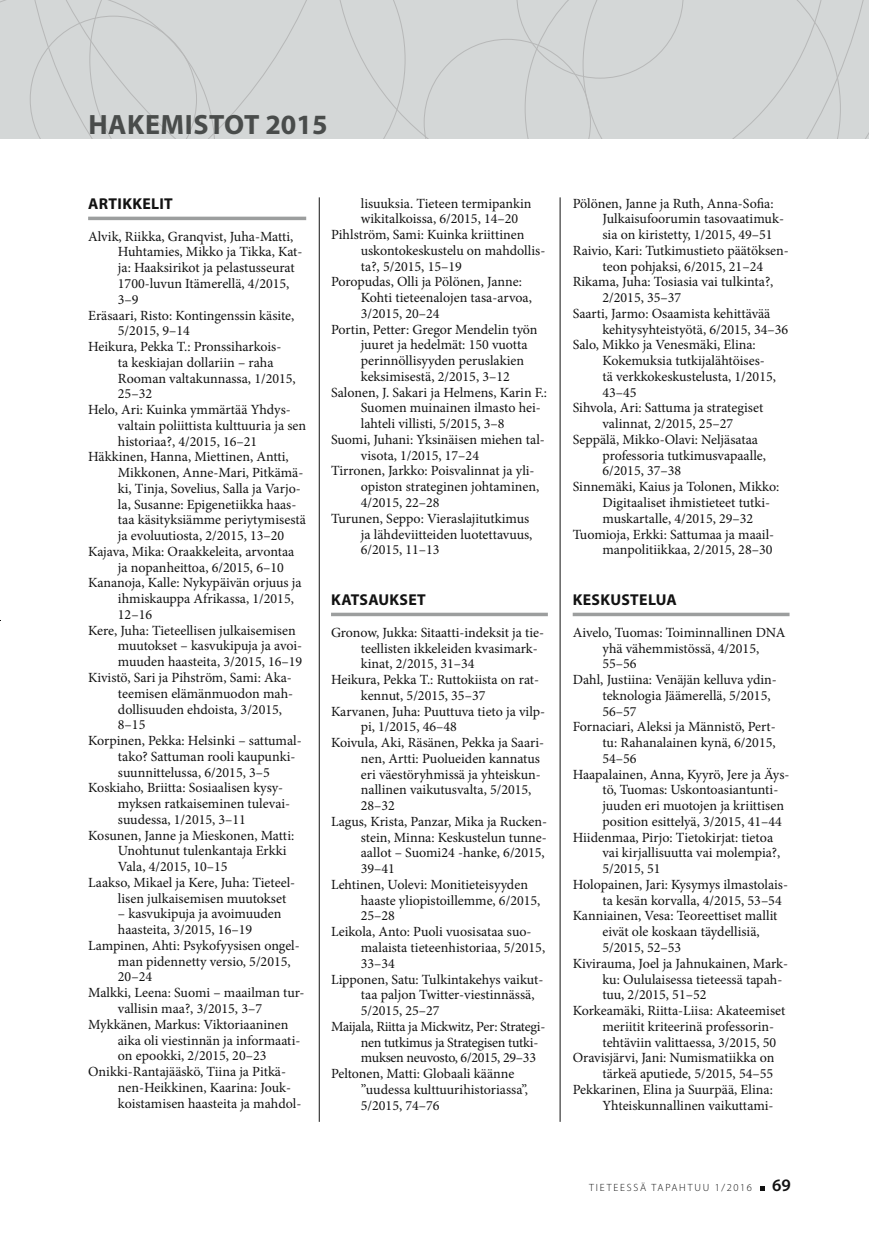
<style>
.page{position:relative;width:869px;height:1241px;background:#fff}
.page>*{position:absolute;margin:0;border:0;box-sizing:border-box;transform-origin:0 0}
.kolumniotsikko{font:700 28px "Myriad Pro";letter-spacing:.02em;color:#494c4b}
.tapahtumaotsikko{font:700 15.75px "Myriad Pro";letter-spacing:.02em;color:#121212}
.lähteet{font:14px/15.8px "Minion Pro";color:#121212}
.lähteet-2{font:14px/15.8px "Minion Pro";letter-spacing:-.02em;color:#121212}
.t1{font:300 10.5px "Myriad Pro";letter-spacing:.17em;color:#121212}
.s1{font-weight:600;font-size:17.5px}
</style>
<div class="page">
<svg style="left:760px;top:1186px;width:4px;height:4px"></svg>
<hr style="left:559px;top:197px;width:1px;height:924px;background:#121212">
<hr style="left:319px;top:197px;width:1px;height:924px;background:#121212">
<div style="left:405px;top:0;width:18px;height:139px;background:#d4d7d7"></div>
<div style="left:423px;top:0;width:445px;height:139px;background:#d4d7d7"></div>
<div style="left:0;top:0;width:89px;height:139px;background:#d4d7d7"></div>
<div style="left:89px;top:0;width:316px;height:139px;background:#d4d7d7"></div>
<svg style="left:88px;top:216px;width:218px;height:4px"></svg>
<svg style="left:331px;top:612px;width:216px;height:4px"></svg>
<svg style="left:572px;top:612px;width:217px;height:4px"></svg>
<p class="kolumniotsikko" style="left:88px;top:106px;width:240px">HAKEMISTOT 2015</p>
<p class="tapahtumaotsikko" style="left:88px;top:193px;width:86px">ARTIKKELIT</p>
<p class="lähteet" style="left:118px;top:228px;width:186px;text-indent:-30px">Alvik, Riikka, Granqvist, Juha-Matti,<br>Huhtamies, Mikko ja Tikka, Kat&shy;ja: Haaksirikot ja pelastusseurat<br>1700-luvun Itämerellä, 4/2015,<br>3–9</p>
<p class="lähteet" style="left:118px;top:307px;width:178px;text-indent:-30px">Eräsaari, Risto: Kontingenssin käsite,<br>5/2015, 9–14</p>
<p class="lähteet" style="left:118px;top:339px;width:179px;text-indent:-30px">Heikura, Pekka T.: Pronssiharkois-<br>ta keskiajan dollariin – raha<br>Rooman valtakunnassa, 1/2015,<br>25–32</p>
<p class="lähteet" style="left:118px;top:402px;width:190px;text-indent:-30px">Helo, Ari: Kuinka ymmärtää Yhdys&shy;valtain poliittista kulttuuria ja sen historiaa?, 4/2015, 16–21</p>
<p class="lähteet" style="left:118px;top:449px;width:189px;text-indent:-30px">Häkkinen, Hanna, Miettinen, Antti, Mikkonen, Anne-Mari, Pitkämä&shy;ki, Tinja, Sovelius, Salla ja Varjo&shy;la, Susanne: Epigenetiikka haas&shy;taa käsityksiämme periytymisestä ja evoluutiosta, 2/2015, 13–20</p>
<p class="lähteet" style="left:118px;top:543px;width:178px;text-indent:-30px">Kajava, Mika: Oraakkeleita, arvontaa ja nopanheittoa, 6/2015, 6–10</p>
<p class="lähteet" style="left:118px;top:575px;width:185px;text-indent:-30px">Kananoja, Kalle: Nykypäivän orjuus ja ihmiskauppa Afrikassa, 1/2015,<br>12–16</p>
<p class="lähteet" style="left:118px;top:622px;width:186px;text-indent:-30px">Kere, Juha: Tieteellisen julkaisemisen muutokset – kasvukipuja ja avoi&shy;muuden haasteita, 3/2015, 16–19</p>
<p class="lähteet" style="left:118px;top:669px;width:177px;text-indent:-30px">Kivistö, Sari ja Pihström, Sami: Aka&shy;teemisen elämänmuodon mah&shy;dollisuuden ehdoista, 3/2015,<br>8–15</p>
<p class="lähteet" style="left:118px;top:732px;width:185px;text-indent:-30px">Korpinen, Pekka: Helsinki – sattumal&shy;tako? Sattuman rooli kaupunki&shy;suunnittelussa, 6/2015, 3–5</p>
<p class="lähteet" style="left:118px;top:780px;width:174px;text-indent:-30px">Koskiaho, Briitta: Sosiaalisen kysy&shy;myksen ratkaiseminen tulevai&shy;suudessa, 1/2015, 3–11</p>
<p class="lähteet" style="left:118px;top:827px;width:178px;text-indent:-30px">Kosunen, Janne ja Mieskonen, Matti:<br>Unohtunut tulenkantaja Erkki<br>Vala, 4/2015, 10–15</p>
<p class="lähteet" style="left:118px;top:874px;width:179px;text-indent:-30px">Laakso, Mikael ja Kere, Juha: Tieteel&shy;lisen julkaisemisen muutokset</p>
<p class="lähteet" style="left:118px;top:906px;width:165px">– kasvukipuja ja avoimuuden haasteita, 3/2015, 16–19</p>
<p class="lähteet" style="left:118px;top:937px;width:183px;text-indent:-30px">Lampinen, Ahti: Psykofyysisen ongel&shy;man pidennetty versio, 5/2015,<br>20–24</p>
<p class="lähteet" style="left:118px;top:984px;width:188px;text-indent:-30px">Malkki, Leena: Suomi – maailman tur&shy;vallisin maa?, 3/2015, 3–7</p>
<p class="lähteet" style="left:118px;top:1016px;width:184px;text-indent:-30px">Mykkänen, Markus: Viktoriaaninen aika oli viestinnän ja informaati&shy;on epookki, 2/2015, 20–23</p>
<p class="lähteet" style="left:118px;top:1063px;width:185px;text-indent:-30px">Onikki-Rantajääskö, Tiina ja Pitkä&shy;nen-Heikkinen, Kaarina: Jouk&shy;koistamisen haasteita ja mahdol-</p>
<p class="lähteet" style="left:360px;top:195px;width:172px">lisuuksia. Tieteen termipankin wikitalkoissa, 6/2015, 14–20</p>
<p class="lähteet" style="left:360px;top:227px;width:186px;text-indent:-30px">Pihlström, Sami: Kuinka kriittinen uskontokeskustelu on mahdollis&shy;ta?, 5/2015, 15–19</p>
<p class="lähteet" style="left:360px;top:274px;width:172px;text-indent:-30px">Poropudas, Olli ja Pölönen, Janne:<br>Kohti tieteenalojen tasa-arvoa,<br>3/2015, 20–24</p>
<p class="lähteet" style="left:360px;top:321px;width:178px;text-indent:-30px">Portin, Petter: Gregor Mendelin työn juuret ja hedelmät: 150 vuotta perinnöllisyyden peruslakien keksimisestä, 2/2015, 3–12</p>
<p class="lähteet" style="left:360px;top:384px;width:188px;text-indent:-30px">Salonen, J. Sakari ja Helmens, Karin F.:<br>Suomen muinainen ilmasto hei&shy;lahteli villisti, 5/2015, 3–8</p>
<p class="lähteet" style="left:360px;top:431px;width:185px;text-indent:-30px">Suomi, Juhani: Yksinäisen miehen tal&shy;visota, 1/2015, 17–24</p>
<p class="lähteet" style="left:360px;top:463px;width:180px;text-indent:-30px">Tirronen, Jarkko: Poisvalinnat ja yli&shy;opiston strateginen johtaminen,<br>4/2015, 22–28</p>
<p class="lähteet" style="left:360px;top:510px;width:173px;text-indent:-30px">Turunen, Seppo: Vieraslajitutkimus ja lähdeviitteiden luotettavuus,<br>6/2015, 11–13</p>
<p class="tapahtumaotsikko" style="left:331px;top:589px;width:96px">KATSAUKSET</p>
<p class="lähteet" style="left:360px;top:624px;width:185px;text-indent:-30px">Gronow, Jukka: Sitaatti-indeksit ja tie&shy;teellisten ikkeleiden kvasimark&shy;kinat, 2/2015, 31–34</p>
<p class="lähteet" style="left:360px;top:671px;width:180px;text-indent:-30px">Heikura, Pekka T.: Ruttokiista on rat&shy;kennut, 5/2015, 35–37</p>
<p class="lähteet" style="left:360px;top:703px;width:186px;text-indent:-30px">Karvanen, Juha: Puuttuva tieto ja vilp&shy;pi, 1/2015, 46–48</p>
<p class="lähteet" style="left:360px;top:734px;width:185px;text-indent:-30px">Koivula, Aki, Räsänen, Pekka ja Saari&shy;nen, Artti: Puolueiden kannatus eri väestöryhmissä ja yhteiskun&shy;nallinen vaikutusvalta, 5/2015,<br>28–32</p>
<p class="lähteet" style="left:360px;top:813px;width:188px;text-indent:-30px">Lagus, Krista, Panzar, Mika ja Rucken&shy;stein, Minna: Keskustelun tunne&shy;aallot – Suomi24 -hanke, 6/2015,<br>39–41</p>
<p class="lähteet" style="left:360px;top:876px;width:181px;text-indent:-30px">Lehtinen, Uolevi: Monitieteisyyden haaste yliopistoillemme, 6/2015,<br>25–28</p>
<p class="lähteet" style="left:360px;top:923px;width:186px;text-indent:-30px">Leikola, Anto: Puoli vuosisataa suo&shy;malaista tieteenhistoriaa, 5/2015,<br>33–34</p>
<p class="lähteet" style="left:360px;top:971px;width:184px;text-indent:-30px">Lipponen, Satu: Tulkintakehys vaikut&shy;taa paljon Twitter-viestinnässä,<br>5/2015, 25–27</p>
<p class="lähteet-2" style="left:360px;top:1018px;width:186px;text-indent:-30px">Maijala, Riitta ja Mickwitz, Per: Strategi&shy;nen tutkimus ja Strategisen tutki&shy;muksen neuvosto, 6/2015, 29–33</p>
<p class="lähteet" style="left:360px;top:1065px;width:168px;text-indent:-30px">Peltonen, Matti: Globaali käänne ”uudessa kulttuurihistoriassa”,<br>5/2015, 74–76</p>
<p class="lähteet" style="left:602px;top:195px;width:183px;text-indent:-30px">Pölönen, Janne ja Ruth, Anna-Sofia:<br>Julkaisufoorumin tasovaatimuk&shy;sia on kiristetty, 1/2015, 49–51</p>
<p class="lähteet" style="left:572px;top:242px;width:217px;text-align:center">Raivio, Kari: Tutkimustieto päätöksen&shy;teon pohjaksi, 6/2015, 21–24</p>
<p class="lähteet" style="left:602px;top:274px;width:172px;text-indent:-30px">Rikama, Juha: Tosiasia vai tulkinta?,<br>2/2015, 35–37</p>
<p class="lähteet" style="left:602px;top:305px;width:187px;text-indent:-30px">Saarti, Jarmo: Osaamista kehittävää kehitysyhteistyötä, 6/2015, 34–36</p>
<p class="lähteet" style="left:602px;top:337px;width:175px;text-indent:-30px">Salo, Mikko ja Venesmäki, Elina:<br>Kokemuksia tutkijalähtöises&shy;tä verkkokeskustelusta, 1/2015,<br>43–45</p>
<p class="lähteet" style="left:572px;top:400px;width:192px;text-align:center">Sihvola, Ari: Sattuma ja strategiset valinnat, 2/2015, 25–27</p>
<p class="lähteet" style="left:602px;top:431px;width:165px;text-indent:-30px">Seppälä, Mikko-Olavi: Neljäsataa professoria tutkimusvapaalle,<br>6/2015, 37–38</p>
<p class="lähteet" style="left:602px;top:479px;width:178px;text-indent:-30px">Sinnemäki, Kaius ja Tolonen, Mikko:<br>Digitaaliset ihmistieteet tutki&shy;muskartalle, 4/2015, 29–32</p>
<p class="lähteet" style="left:572px;top:526px;width:203px;text-align:right">Tuomioja, Erkki: Sattumaa ja maail&shy;manpolitiikkaa, 2/2015, 28–30</p>
<p class="tapahtumaotsikko" style="left:572px;top:589px;width:105px">KESKUSTELUA</p>
<p class="lähteet" style="left:602px;top:624px;width:184px;text-indent:-30px">Aivelo, Tuomas: Toiminnallinen DNA yhä vähemmistössä, 4/2015,<br>55–56</p>
<p class="lähteet" style="left:602px;top:671px;width:176px;text-indent:-30px">Dahl, Justiina: Venäjän kelluva ydin&shy;teknologia Jäämerellä, 5/2015,<br>56–57</p>
<p class="lähteet" style="left:602px;top:719px;width:175px;text-align:justify;text-indent:-30px">Fornaciari, Aleksi ja Männistö, Pert&shy;tu: Rahanalainen kynä, 6/2015, 54–56</p>
<p class="lähteet" style="left:602px;top:766px;width:188px;text-indent:-30px">Haapalainen, Anna, Kyyrö, Jere ja Äys&shy;tö, Tuomas: Uskontoasiantunti&shy;juuden eri muotojen ja kriittisen position esittelyä, 3/2015, 41–44</p>
<p class="lähteet" style="left:602px;top:829px;width:179px;text-indent:-30px">Hiidenmaa, Pirjo: Tietokirjat: tietoa vai kirjallisuutta vai molempia?,<br>5/2015, 51</p>
<p class="lähteet" style="left:602px;top:876px;width:187px;text-indent:-30px">Holopainen, Jari: Kysymys ilmastolais&shy;ta kesän korvalla, 4/2015, 53–54</p>
<p class="lähteet" style="left:602px;top:908px;width:176px;text-indent:-30px">Kanniainen, Vesa: Teoreettiset mallit eivät ole koskaan täydellisiä,<br>5/2015, 52–53</p>
<p class="lähteet" style="left:602px;top:955px;width:187px;text-indent:-30px">Kivirauma, Joel ja Jahnukainen, Mark&shy;ku: Oululaisessa tieteessä tapah&shy;tuu, 2/2015, 51–52</p>
<p class="lähteet" style="left:602px;top:1002px;width:184px;text-indent:-30px">Korkeamäki, Riitta-Liisa: Akateemiset meriitit kriteerinä professorin&shy;tehtäviin valittaessa, 3/2015, 50</p>
<p class="lähteet" style="left:572px;top:1049px;width:203px;text-align:right">Oravisjärvi, Jani: Numismatiikka on tärkeä aputiede, 5/2015, 54–55</p>
<p class="lähteet" style="left:572px;top:1081px;width:202px;text-align:right">Pekkarinen, Elina ja Suurpää, Elina:<br>Yhteiskunnallinen vaikuttami-</p>
<p class="t1" style="left:589px;top:1181px;width:203px">TIETEESSÄ TAPAHTUU 1/2016 <span class="s1">69</span></p>
</div>
